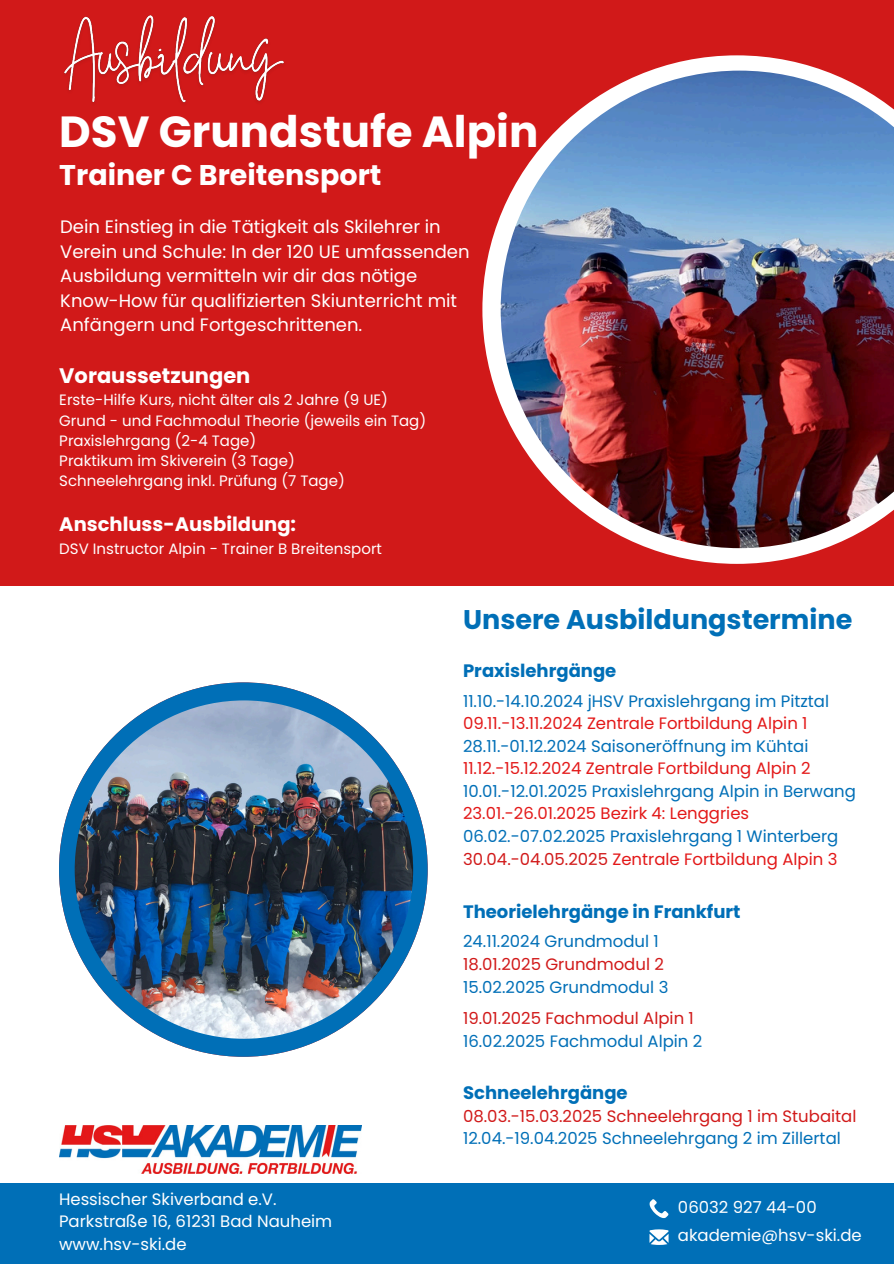
<style>
.page{position:relative;width:894px;height:1264px;background:#fff}
.page>*{position:absolute;margin:0;border:0;box-sizing:border-box;transform-origin:0 0}
.t1{font:700 43.5px "Poppins";color:#fff}
.t2{font:700 28.5px "Poppins";color:#fff}
.t3{font:700 27px "Poppins";color:#006fb7}
.t4{font:700 21px "Poppins";color:#fff}
.t5{font:700 19.5px "Poppins";color:#fff}
.t6{font:18px/24.5px "Poppins";color:#fff}
.t7{font:700 18px "Poppins";color:#006fb7}
.t8{font:16.5px/22.5px "Poppins";color:#006fb7}
.t9{font:16.5px/23px "Poppins";color:#d11919}
.t10{font:16.5px/22.5px "Poppins";color:#fff}
.t11{font:15px "Poppins";color:#fff}
.s1{color:#e31818}
.s2{color:#d11919}
.s3{color:#006fb7}
</style>
<div class="page">
<div style="left:0;top:0;width:893px;height:585px;background:#d11919"></div>
<svg style="left:59px;top:682px;width:368px;height:374px"></svg>
<svg style="left:482px;top:55px;width:343px;height:509px"></svg>
<img style="left:75px;top:700px;width:338px;height:338px;border-radius:50%">
<div style="left:0;top:1183px;width:893px;height:80px;background:#006fb7"></div>
<svg style="left:649px;top:1229px;width:19px;height:15px"></svg>
<img style="left:500px;top:71px;width:393px;height:477px">
<img style="left:59px;top:1125px;width:303px;height:48px">
<svg style="left:649px;top:1199px;width:19px;height:18px"></svg>
<img style="left:64px;top:15px;width:220px;height:88px">
<p class="t1" style="left:59px;top:101px;width:480px">DSV Grundstufe Alpin</p>
<p class="t2" style="left:59px;top:155px;width:323px">Trainer C Breitensport</p>
<h4 class="t6" style="left:60px;top:214px;width:411px">Dein Einstieg in die Tätigkeit als Skilehrer in Verein und Schule: In der 120 UE umfassenden Ausbildung vermitteln wir dir das nötige Know-How für qualifizierten Skiunterricht mit Anfängern und Fortgeschrittenen.</h4>
<p class="t4" style="left:59px;top:361px;width:192px">Voraussetzungen</p>
<h3 class="t11" style="left:59px;top:389px;width:330px">Erste-Hilfe Kurs, nicht älter als 2 Jahre (9 UE)</h3>
<h4 class="t11" style="left:59px;top:410px;width:368px">Grund - und Fachmodul Theorie (jeweils ein Tag)</h4>
<h3 class="t11" style="left:59px;top:430px;width:198px">Praxislehrgang (2-4 Tage)</h3>
<h4 class="t11" style="left:59px;top:450px;width:237px">Praktikum im Skiverein (3 Tage)</h4>
<h4 class="t11" style="left:59px;top:470px;width:287px">Schneelehrgang inkl. Prüfung (7 Tage)</h4>
<p class="t5" style="left:59px;top:511px;width:238px">Anschluss-Ausbildung:</p>
<h3 class="t11" style="left:59px;top:538px;width:324px">DSV Instructor Alpin - Trainer B Breitensport</h3>
<h4 class="t3" style="left:463px;top:600px;width:390px">Unsere Ausbildungstermine</h4>
<p class="t7" style="left:463px;top:657px;width:155px">Praxislehrgänge</p>
<p class="t8" style="left:463px;top:690px;width:394px">11.10.-14.10.2024 jHSV Praxislehrgang im Pitztal <span class="s1">09.11.-13.11.2024 Zentrale Fortbildung Alpin 1<br></span>28.11.-01.12.2024 Saisoneröffnung im Kühtai <span class="s1">11.12.-15.12.2024 Zentrale Fortbildung Alpin 2<br></span>10.01.-12.01.2025 Praxislehrgang Alpin in Berwang <span class="s1">23.01.-26.01.2025 Bezirk 4: Lenggries </span>06.02.-07.02.2025 Praxislehrgang 1 Winterberg <span class="s2">30.04.-04.05.2025</span> <span class="s1">Zentrale Fortbildung Alpin 3</span></p>
<p class="t7" style="left:463px;top:898px;width:279px">Theorielehrgänge in Frankfurt</p>
<p class="t8" style="left:463px;top:929px;width:207px;line-height:23px">24.11.2024 Grundmodul 1<br><span class="s2">18.01.2025 Grundmodul 2<br></span>15.02.2025 Grundmodul 3</p>
<p class="t9" style="left:463px;top:1006px;width:241px">19.01.2025 Fachmodul Alpin 1<br><span class="s3">16.02.2025 Fachmodul Alpin 2</span></p>
<p class="t7" style="left:463px;top:1080px;width:166px">Schneelehrgänge</p>
<p class="t9" style="left:463px;top:1104px;width:395px;line-height:22.5px">08.03.-15.03.2025 Schneelehrgang 1 im Stubaital<br><span class="s3">12.04.-19.04.2025 Schneelehrgang 2 im Zillertal</span></p>
<p class="t10" style="left:59px;top:1187px;width:275px">Hessischer Skiverband e.V.<br>Parkstraße 16, 61231 Bad Nauheim www.hsv-ski.de</p>
<h4 class="t10" style="left:677px;top:1195px;width:140px">06032 927 44-00</h4>
<h2 class="t10" style="left:677px;top:1223px;width:185px">akademie@hsv-ski.de</h2>
</div>
